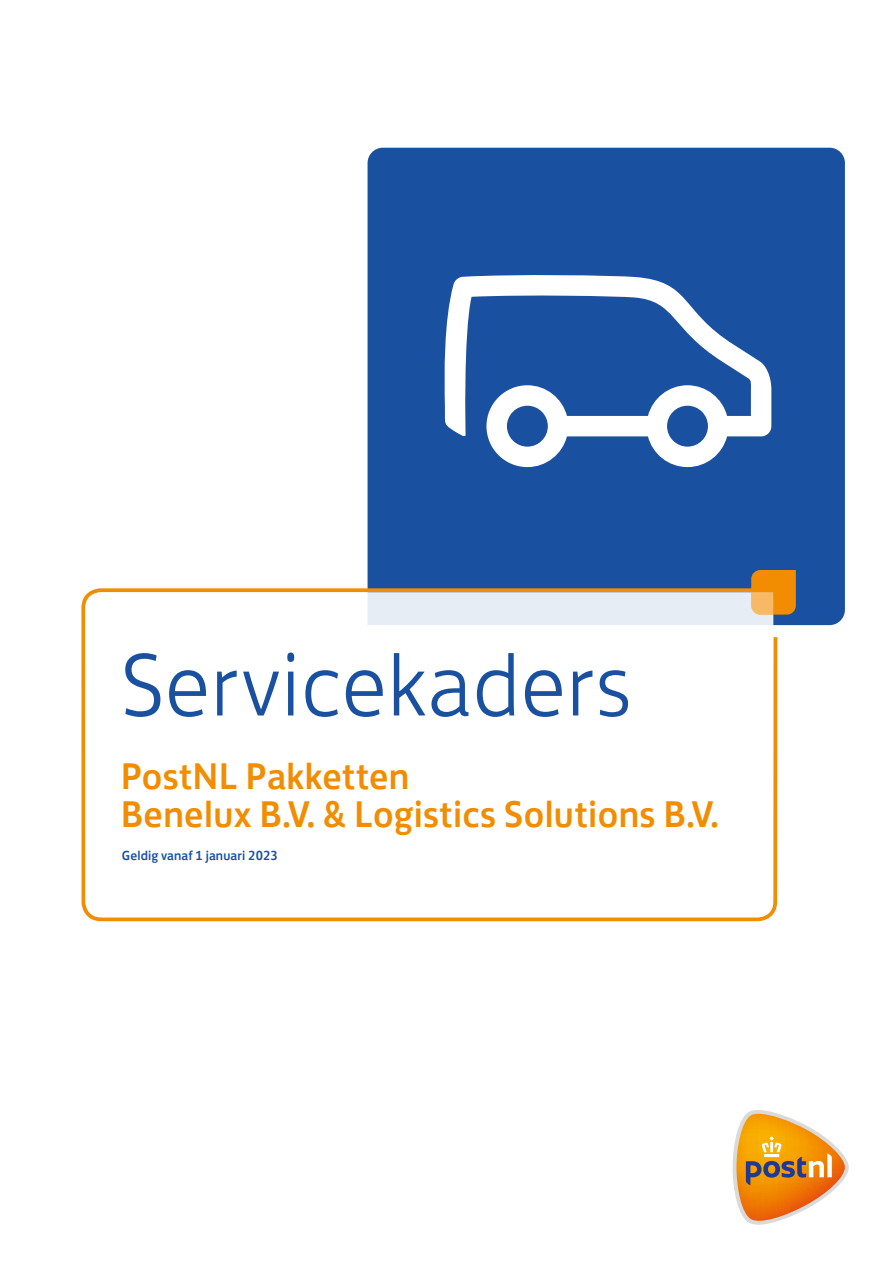
<style>
.page{position:relative;width:893px;height:1263px;background:#fff}
.page>*{position:absolute;margin:0;border:0;box-sizing:border-box;transform-origin:0 0}
.t1{font:300 90.45px "Post NL";letter-spacing:.01em;color:#1951a0}
.t2{font:500 38.1px/38.1px "Post NL";letter-spacing:.01em;color:#f28c00}
.t3{font:500 13.5px "Post NL";letter-spacing:.01em;color:#1951a0}
</style>
<div class="page">
<div style="left:368px;top:148px;width:477px;height:477px;background:#1951a0"></div>
<svg style="left:444px;top:274px;width:327px;height:193px;fill:#1951a0"></svg>
<svg style="left:81px;top:586px;width:698px;height:336px;background:#e1a553"></svg>
<svg style="left:85px;top:592px;width:688px;height:325px"></svg>
<svg style="left:751px;top:570px;width:45px;height:45px;background:#ed961f"></svg>
<svg style="left:733px;top:1110px;width:116px;height:115px"></svg>
<h1 class="t1" style="left:121px;top:613px;width:512px">Servicekaders</h1>
<p class="t2" style="left:121px;top:754px;width:600px">PostNL Pakketten<br>Benelux B.V. &amp; Logistics Solutions B.V.</p>
<p class="t3" style="left:122px;top:844px;width:158px">Geldig vanaf 1 januari 2023</p>
</div>
